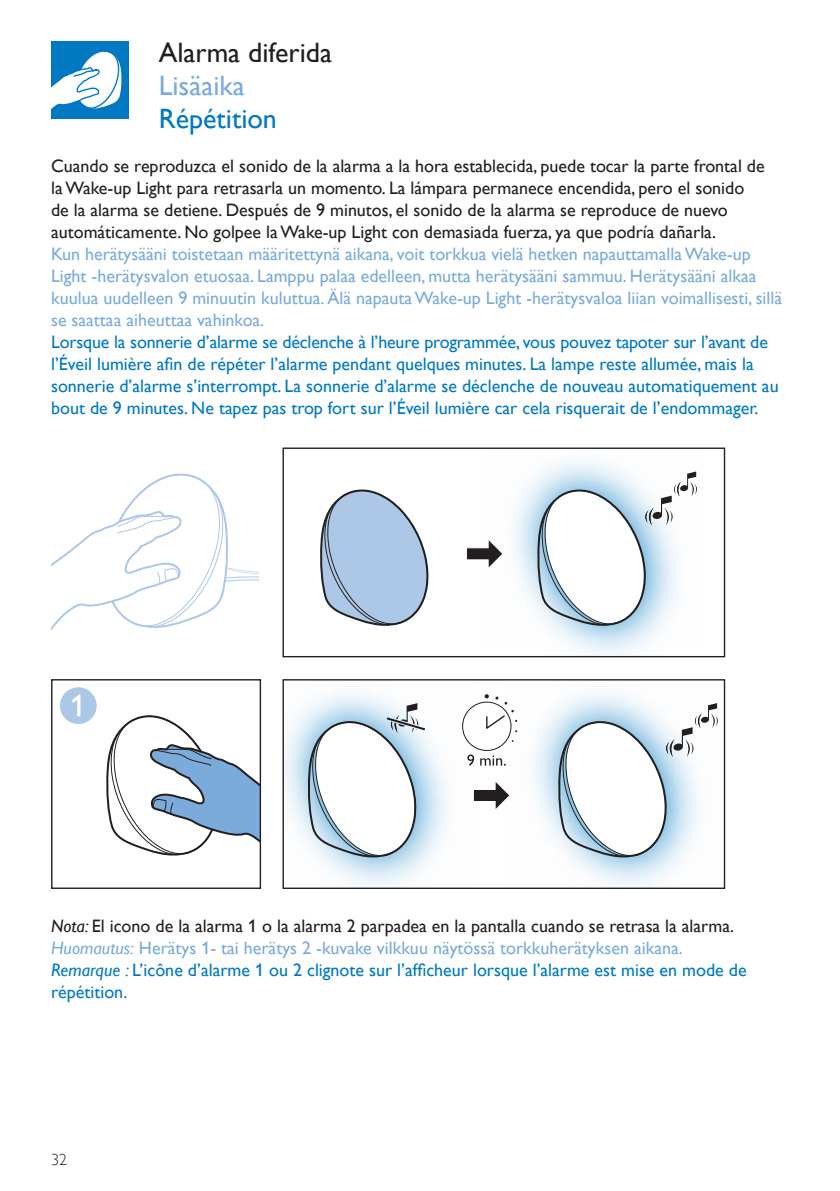
<style>
.page{position:relative;width:840px;height:1191px;background:#fff}
.page>*{position:absolute;margin:0;border:0;box-sizing:border-box;transform-origin:0 0}
.t1{font:28px "Gill Sans Alt One WGL";color:#231f20}
.t2{font:28px "Gill Sans Alt One WGL";color:#0079c2}
.t3{font:28px "Gill Sans Alt One WGL";color:#7aabdb}
.t4{font:18px/22px "Gill Sans Alt One WGL";color:#0079c2}
.t5{font:18px/22px "Gill Sans Alt One WGL";color:#231f20}
.t6{font:18px/22px "Gill Sans Alt One WGL";color:#7aabdb}
.t7{font:16px "Gill Sans Alt One WGL Light";color:#231f20}
.s1{font-style:italic;color:#231f20}
.s2{color:#231f20}
.s3{font-style:italic;color:#7aabdb}
.s4{color:#7aabdb}
.s5{font-style:italic}
</style>
<div class="page">
<svg style="left:51px;top:473px;width:207px;height:158px"></svg>
<svg style="left:282px;top:447px;width:443px;height:211px"></svg>
<svg style="left:282px;top:679px;width:443px;height:210px"></svg>
<svg style="left:51px;top:679px;width:210px;height:210px"></svg>
<div style="left:51px;top:41px;width:77px;height:77px;background:#0079c2"></div>
<svg style="left:51px;top:51px;width:71px;height:58px"></svg>
<h1 class="t1" style="left:159px;top:34px;width:175px">Alarma diferida</h1>
<h1 class="t3" style="left:159px;top:67px;width:88px">Lisäaika</h1>
<h1 class="t2" style="left:159px;top:100px;width:120px">Répétition</h1>
<p class="t5" style="left:51px;top:155px;width:714px">Cuando se reproduzca el sonido de la alarma a la hora establecida, puede tocar la parte frontal de la Wake-up Light para retrasarla un momento. La lámpara permanece encendida, pero el sonido de la alarma se detiene. Después de 9 minutos, el sonido de la alarma se reproduce de nuevo automáticamente. No golpee la Wake-up Light con demasiada fuerza, ya que podría dañarla.</p>
<p class="t6" style="left:51px;top:243px;width:732px">Kun herätysääni toistetaan määritettynä aikana, voit torkkua vielä hetken napauttamalla Wake-up Light -herätysvalon etuosaa. Lamppu palaa edelleen, mutta herätysääni sammuu. Herätysääni alkaa kuulua uudelleen 9 minuutin kuluttua. Älä napauta Wake-up Light -herätysvaloa liian voimallisesti, sillä se saattaa aiheuttaa vahinkoa.</p>
<p class="t4" style="left:51px;top:331px;width:728px">Lorsque la sonnerie d’alarme se déclenche à l’heure programmée, vous pouvez tapoter sur l’avant de l’Éveil lumière afin de répéter l’alarme pendant quelques minutes. La lampe reste allumée, mais la sonnerie d’alarme s’interrompt. La sonnerie d’alarme se déclenche de nouveau automatiquement au bout de 9 minutes. Ne tapez pas trop fort sur l’Éveil lumière car cela risquerait de l’endommager.</p>
<p class="t4" style="left:51px;top:914px;width:696px"><span class="s1">Nota:</span> <span class="s2">El icono de la alarma 1 o la alarma 2 parpadea en la pantalla cuando se retrasa la alarma.<br></span><span class="s3">Huomautus:</span> <span class="s4">Herätys 1- tai herätys 2 -kuvake vilkkuu näytössä torkkuherätyksen aikana.<br></span><span class="s5">Remarque :</span> L’icône d’alarme 1 ou 2 clignote sur l’afficheur lorsque l’alarme est mise en mode de répétition.</p>
<p class="t7" style="left:51px;top:1148px;width:18px">32</p>
</div>
